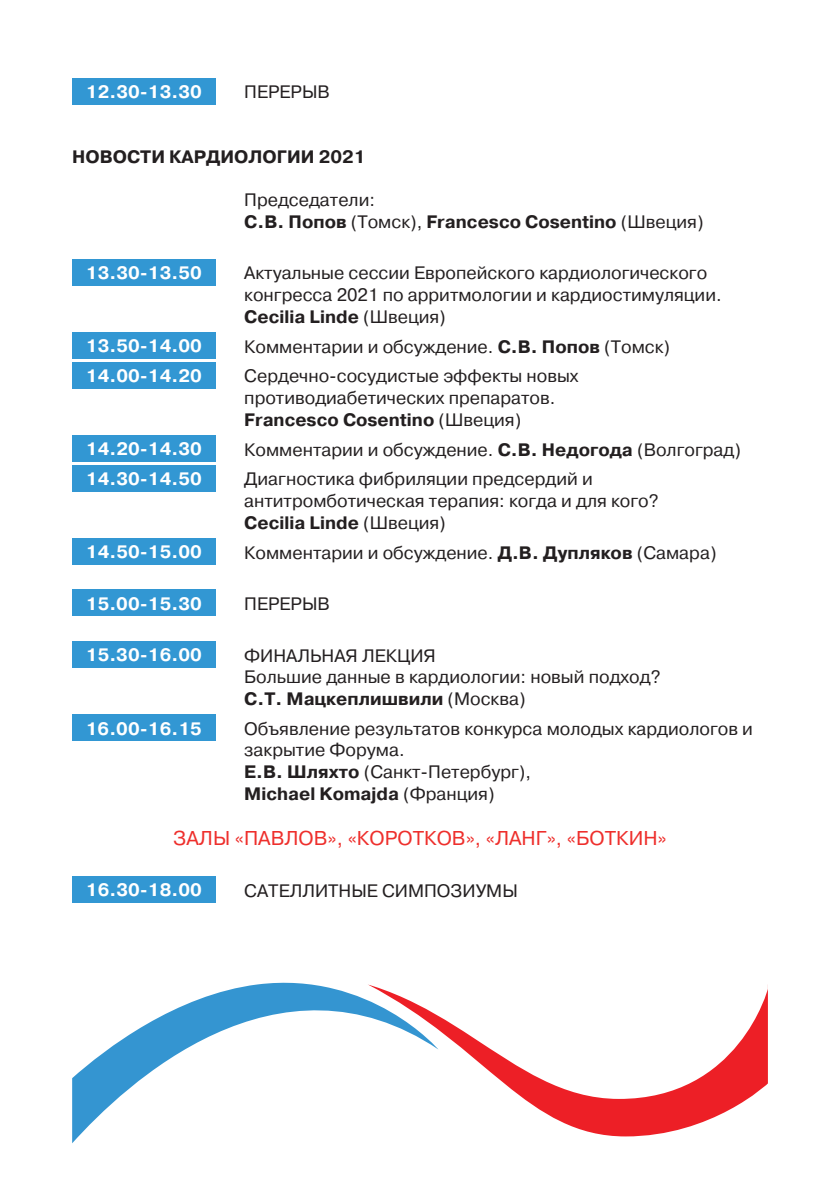
<style>
.page{position:relative;width:840px;height:1191px;background:#fff}
.page>*{position:absolute;margin:0;border:0;box-sizing:border-box;transform-origin:0 0}
.t1{font:20px "Pragmatica C";color:#ee2f2c}
.t2{font:18px/21.6px "Pragmatica C";color:#231f20}
.t3{font:700 18px "Pragmatica C";color:#fff}
.t4{font:700 18px "Pragmatica C";color:#231f20}
.s1{font-weight:700}
</style>
<div class="page">
<svg style="left:524px;top:1099px;width:224px;height:37px;fill:#ed1f26"></svg>
<svg style="left:72px;top:1099px;width:45px;height:44px"></svg>
<svg style="left:72px;top:982px;width:695px;height:117px"></svg>
<div style="left:72px;top:78px;width:143px;height:26px;background:#3297d3"></div>
<div style="left:72px;top:259px;width:143px;height:26px;background:#3297d3"></div>
<div style="left:72px;top:332px;width:143px;height:26px;background:#3297d3"></div>
<div style="left:72px;top:362px;width:143px;height:26px;background:#3297d3"></div>
<div style="left:72px;top:435px;width:143px;height:26px;background:#3297d3"></div>
<div style="left:72px;top:465px;width:143px;height:26px;background:#3297d3"></div>
<div style="left:72px;top:538px;width:143px;height:26px;background:#3297d3"></div>
<div style="left:72px;top:590px;width:143px;height:26px;background:#3297d3"></div>
<div style="left:72px;top:641px;width:143px;height:26px;background:#3297d3"></div>
<div style="left:72px;top:714px;width:143px;height:26px;background:#3297d3"></div>
<div style="left:72px;top:876px;width:143px;height:26px;background:#3297d3"></div>
<p class="t3" style="left:86px;top:82px;width:117px">12.30-13.30</p>
<p class="t2" style="left:244px;top:81px;width:87px">ПЕРЕРЫВ</p>
<p class="t4" style="left:72px;top:147px;width:295px">НОВОСТИ КАРДИОЛОГИИ 2021</p>
<p class="t2" style="left:244px;top:189px;width:460px">Председатели:<br><span class="s1">С.В. Попов</span> (Томск), <span class="s1">Francesco Cosentino</span> (Швеция)</p>
<p class="t3" style="left:86px;top:263px;width:117px">13.30-13.50</p>
<p class="t2" style="left:244px;top:262px;width:478px">Актуальные сессии Европейского кардиологического конгресса 2021 по арритмологии и кардиостимуляции.<br><span class="s1">Cecilia Linde</span> (Швеция)</p>
<p class="t3" style="left:86px;top:336px;width:117px">13.50-14.00</p>
<p class="t2" style="left:244px;top:336px;width:427px">Комментарии и обсуждение. <span class="s1">С.В. Попов</span> (Томск)</p>
<p class="t3" style="left:86px;top:366px;width:117px">14.00-14.20</p>
<p class="t2" style="left:244px;top:365px;width:335px">Сердечно-сосудистые эффекты новых противодиабетических препаратов.<br><span class="s1">Francesco Cosentino</span> (Швеция)</p>
<p class="t3" style="left:86px;top:439px;width:117px">14.20-14.30</p>
<p class="t2" style="left:244px;top:439px;width:498px">Комментарии и обсуждение. <span class="s1">С.В. Недогода</span> (Волгоград)</p>
<p class="t3" style="left:86px;top:469px;width:117px">14.30-14.50</p>
<p class="t2" style="left:244px;top:468px;width:415px">Диагностика фибриляции предсердий и антитромботическая терапия: когда и для кого?<br><span class="s1">Cecilia Linde</span> (Швеция)</p>
<p class="t3" style="left:86px;top:542px;width:117px">14.50-15.00</p>
<p class="t2" style="left:244px;top:542px;width:473px">Комментарии и обсуждение. <span class="s1">Д.В. Дупляков</span> (Самара)</p>
<p class="t3" style="left:86px;top:594px;width:117px">15.00-15.30</p>
<p class="t2" style="left:244px;top:593px;width:87px">ПЕРЕРЫВ</p>
<p class="t3" style="left:86px;top:645px;width:117px">15.30-16.00</p>
<p class="t2" style="left:244px;top:644px;width:417px">ФИНАЛЬНАЯ ЛЕКЦИЯ<br>Большие данные в кардиологии: новый подход?<br><span class="s1">С.Т. Мацкеплишвили</span> (Москва)</p>
<p class="t3" style="left:86px;top:718px;width:118px">16.00-16.15</p>
<p class="t2" style="left:244px;top:718px;width:510px">Объявление результатов конкурса молодых кардиологов и закрытие Форума.<br><span class="s1">Е.В. Шляхто</span> (Санкт-Петербург),<br><span class="s1">Michael Komajda</span> (Франция)</p>
<p class="t1" style="left:173px;top:827px;width:495px">ЗАЛЫ «ПАВЛОВ», «КОРОТКОВ», «ЛАНГ», «БОТКИН»</p>
<p class="t3" style="left:86px;top:880px;width:117px">16.30-18.00</p>
<p class="t2" style="left:244px;top:879px;width:275px">САТЕЛЛИТНЫЕ СИМПОЗИУМЫ</p>
</div>
